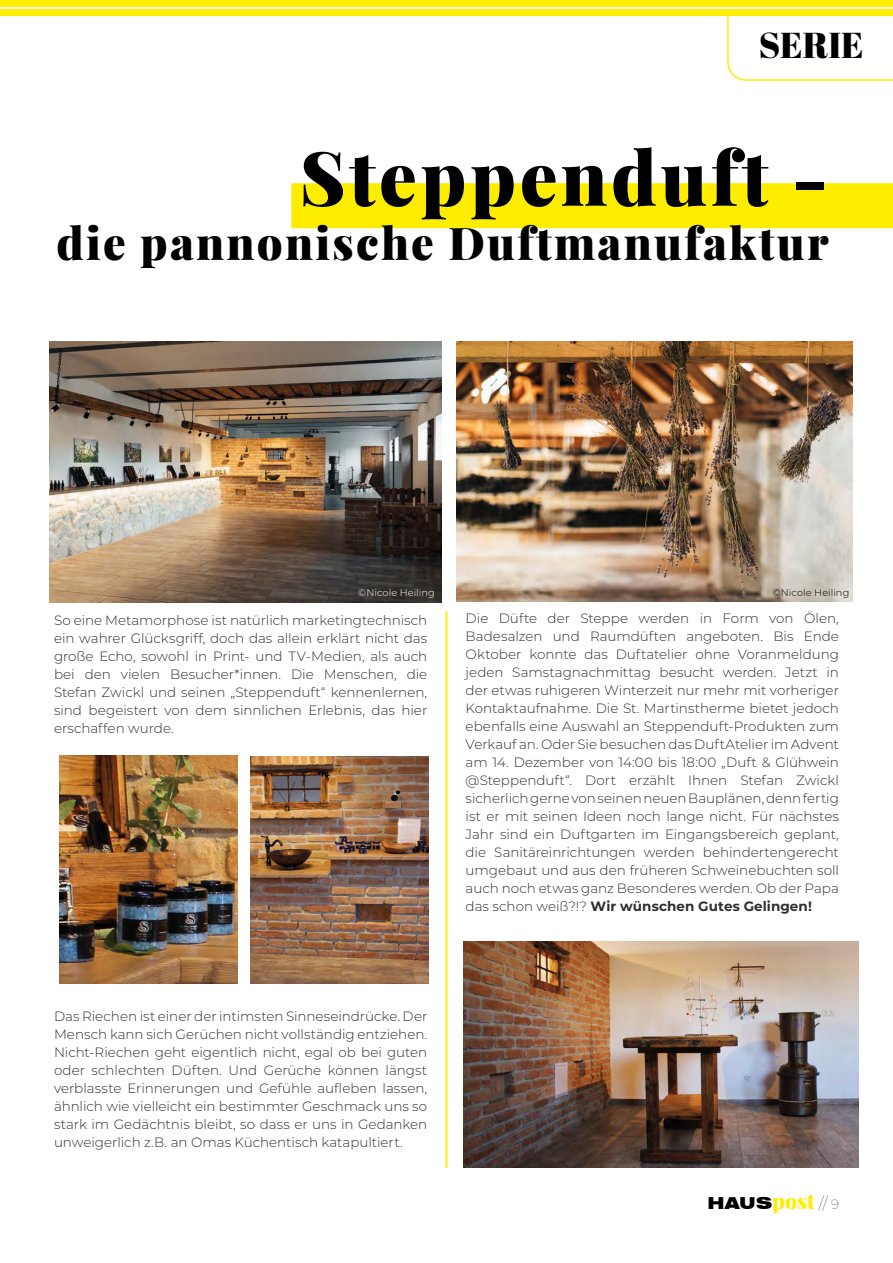
<style>
.page{position:relative;width:893px;height:1263px;background:#fff}
.page>*{position:absolute;margin:0;border:0;box-sizing:border-box;transform-origin:0 0}
.t1{font:900 75px "Playfair Display";letter-spacing:.05em;color:#000}
.t2{font:900 45px "Playfair Display";letter-spacing:.05em;color:#000}
.t3{font:36px "Abril Fatface";color:#000}
.t4{font:900 expanded 16.5px "Swiss 721 BT";color:#000}
.t5{font:300 13.5px/18px "Montserrat";color:#2f2f2c;text-align:justify}
.t6{font:300 9.75px "Montserrat";letter-spacing:.01em;color:#fff}
.t7{font:300 9.75px "Montserrat";letter-spacing:.01em;color:#000}
.s1{font-weight:700}
.s2{font-family:"Playfair Display";font-stretch:normal;font-size:21px;color:#ffed00}
.s3{font-family:"Montserrat";font-weight:100;font-stretch:normal;color:#1a223d}
.s4{font-family:"Montserrat";font-weight:100;font-stretch:normal;font-size:13.5px;color:#1a223d}
</style>
<div class="page">
<img style="left:49px;top:341px;width:392px;height:261px">
<img style="left:251px;top:757px;width:177px;height:226px">
<img style="left:457px;top:342px;width:395px;height:260px">
<img style="left:60px;top:756px;width:177px;height:227px">
<img style="left:463px;top:942px;width:396px;height:225px">
<svg style="left:727px;top:16px;width:166px;height:65px"></svg>
<div style="left:0;top:0;width:893px;height:16px;background:#ffed00"></div>
<hr style="left:0;top:7px;width:893px;height:2px;background:#fff">
<div style="left:291px;top:183px;width:602px;height:45px;background:#ffed00"></div>
<hr style="left:446px;top:611px;width:1px;height:557px;background:#ffed00">
<h3 class="t3" style="left:759px;top:20px;width:107px">SERIE</h3>
<h1 class="t1" style="left:300px;top:129px;width:530px">Steppenduft -</h1>
<h2 class="t2" style="left:56px;top:214px;width:774px">die pannonische Duftmanufaktur</h2>
<p class="t6" style="left:358px;top:586px;width:78px">©Nicole Heiling</p>
<p class="t7" style="left:773px;top:586px;width:78px">©Nicole Heiling</p>
<p class="t5" style="left:54px;top:610px;width:375px">So eine Metamorphose ist natürlich marketingtechnisch ein wahrer Glücksgriff, doch das allein erklärt nicht das große Echo, sowohl in Print- und TV-Medien, als auch bei den vielen Besucher*innen. Die Menschen, die Stefan Zwickl und seinen „Steppenduft“ kennenlernen, sind begeistert von dem sinnlichen Erlebnis, das hier erschaffen wurde.</p>
<p class="t5" style="left:466px;top:609px;width:375px">Die Düfte der Steppe werden in Form von Ölen, Badesalzen und Raumdüften angeboten. Bis Ende Oktober konnte das Duftatelier ohne Voranmeldung jeden Samstagnachmittag besucht werden. Jetzt in der etwas ruhigeren Winterzeit nur mehr mit vorheriger Kontaktaufnahme. Die St. Martinstherme bietet jedoch ebenfalls eine Auswahl an Steppenduft-Produkten zum Verkauf an. Oder Sie besuchen das DuftAtelier im Advent am 14. Dezember von 14:00 bis 18:00 „Duft &amp; Glühwein @Steppenduft“. Dort erzählt Ihnen Stefan Zwickl sicherlich gerne von seinen neuen Bauplänen, denn fertig ist er mit seinen Ideen noch lange nicht. Für nächstes Jahr sind ein Duftgarten im Eingangsbereich geplant, die Sanitäreinrichtungen werden behindertengerecht umgebaut und aus den früheren Schweinebuchten soll auch noch etwas ganz Besonderes werden. Ob der Papa das schon weiß?!? <span class="s1">Wir wünschen Gutes Gelingen!</span></p>
<p class="t5" style="left:54px;top:1006px;width:375px">Das Riechen ist einer der intimsten Sinneseindrücke. Der Mensch kann sich Gerüchen nicht vollständig entziehen.<br>Nicht-Riechen geht eigentlich nicht, egal ob bei guten oder schlechten Düften. Und Gerüche können längst verblasste Erinnerungen und Gefühle aufleben lassen, ähnlich wie vielleicht ein bestimmter Geschmack uns so stark im Gedächtnis bleibt, so dass er uns in Gedanken unweigerlich z.B. an Omas Küchentisch katapultiert.</p>
<p class="t4" style="left:708px;top:1193px;width:133px">HAUS<span class="s2">post</span> <span class="s3">//</span> <span class="s4">9</span></p>
</div>
